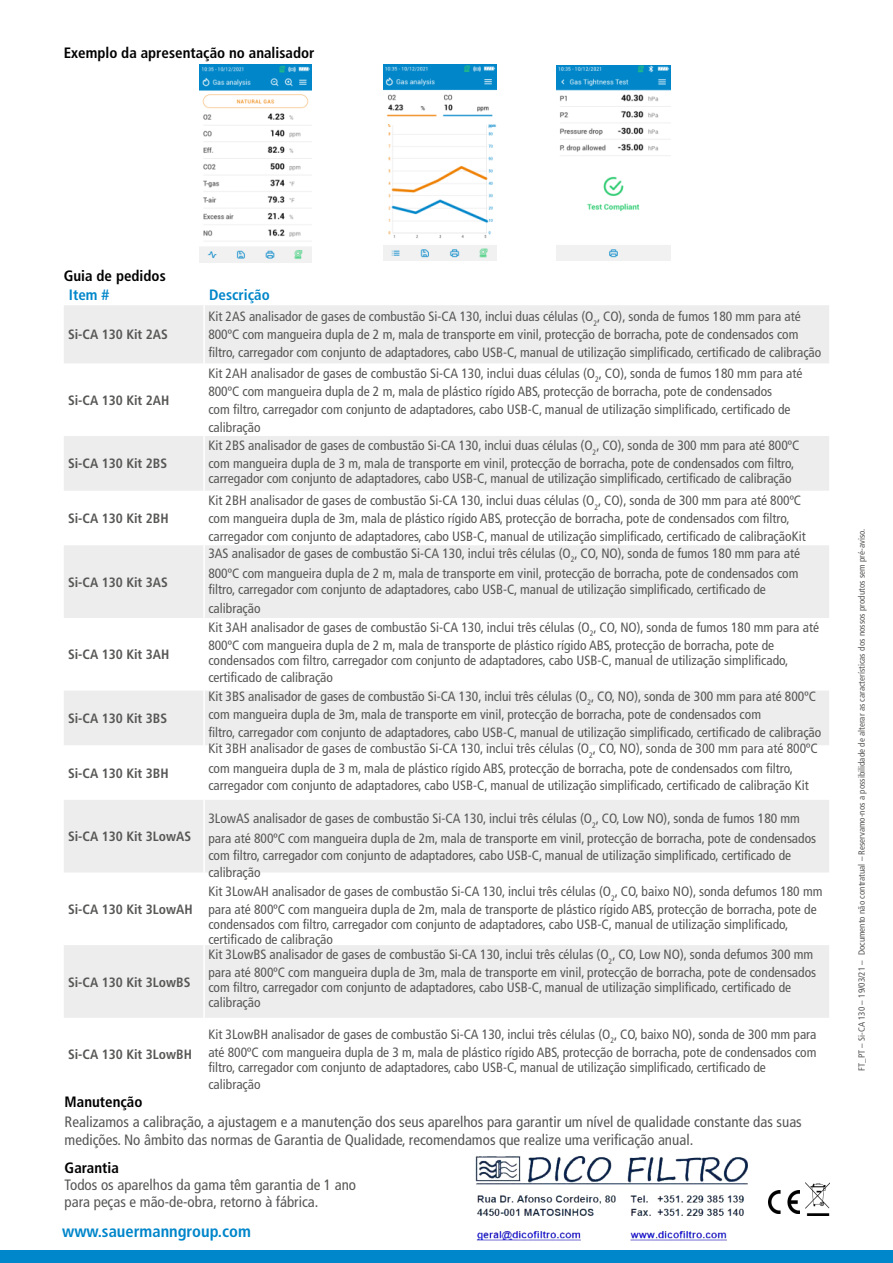
<style>
.page{position:relative;width:893px;height:1263px;background:#fff}
.page>*{position:absolute;margin:0;border:0;box-sizing:border-box;transform-origin:0 0}
.t1{font:700 condensed 16.5px "Frutiger LT Std";color:#0086ca}
.t2{font:condensed 15px/18px "Frutiger LT Std";color:#575756}
.t3{font:700 condensed 15px "Frutiger LT Std";color:#020203}
.t4{font:700 condensed 15px "Frutiger LT Std";color:#000}
.t5{font:700 condensed 15px "Frutiger LT Std";color:#0086ca}
.t6{font:condensed 13.5px/18.1px "Frutiger LT Std";color:#575756}
.t7{font:700 condensed 13.5px "Frutiger LT Std";color:#575756}
.t8{font:condensed 9px "Frutiger LT Std";color:#575756}
</style>
<div class="page">
<img style="left:768px;top:1191px;width:32px;height:22px">
<img style="left:806px;top:1182px;width:24px;height:33px">
<div style="left:0;top:1251px;width:893px;height:12px;background:#0086ca"></div>
<svg style="left:64px;top:305px;width:765px;height:713px;fill:#ededed"></svg>
<hr style="left:203px;top:305px;width:2px;height:58px;background:#fff">
<hr style="left:203px;top:363px;width:2px;height:73px;background:#fff">
<hr style="left:203px;top:436px;width:2px;height:55px;background:#fff">
<hr style="left:203px;top:491px;width:2px;height:54px;background:#fff">
<hr style="left:203px;top:545px;width:2px;height:73px;background:#fff">
<hr style="left:203px;top:618px;width:2px;height:73px;background:#fff">
<hr style="left:203px;top:691px;width:2px;height:54px;background:#fff">
<hr style="left:203px;top:745px;width:2px;height:55px;background:#fff">
<hr style="left:203px;top:800px;width:2px;height:72px;background:#fff">
<hr style="left:203px;top:872px;width:2px;height:73px;background:#fff">
<hr style="left:203px;top:945px;width:2px;height:73px;background:#fff">
<img style="left:557px;top:65px;width:113px;height:195px">
<img style="left:383px;top:65px;width:114px;height:195px">
<img style="left:199px;top:65px;width:112px;height:198px">
<img style="left:476px;top:1156px;width:272px;height:84px">
<p class="t3" style="left:64px;top:44px;width:252px">Exemplo da apresentação no analisador</p>
<p class="t3" style="left:64px;top:266px;width:103px">Guia de pedidos</p>
<p class="t5" style="left:69px;top:286px;width:42px">Item #</p>
<p class="t7" style="left:68px;top:326px;width:101px">Si-CA 130 Kit 2AS</p>
<p class="t7" style="left:68px;top:392px;width:103px">Si-CA 130 Kit 2AH</p>
<p class="t7" style="left:68px;top:456px;width:101px">Si-CA 130 Kit 2BS</p>
<p class="t7" style="left:68px;top:510px;width:102px">Si-CA 130 Kit 2BH</p>
<p class="t7" style="left:68px;top:574px;width:101px">Si-CA 130 Kit 3AS</p>
<p class="t7" style="left:68px;top:647px;width:103px">Si-CA 130 Kit 3AH</p>
<p class="t7" style="left:68px;top:710px;width:101px">Si-CA 130 Kit 3BS</p>
<p class="t7" style="left:68px;top:765px;width:102px">Si-CA 130 Kit 3BH</p>
<p class="t7" style="left:68px;top:828px;width:125px">Si-CA 130 Kit 3LowAS</p>
<p class="t7" style="left:68px;top:901px;width:126px">Si-CA 130 Kit 3LowAH</p>
<p class="t7" style="left:68px;top:974px;width:124px">Si-CA 130 Kit 3LowBS</p>
<p class="t7" style="left:68px;top:1046px;width:125px">Si-CA 130 Kit 3LowBH</p>
<p class="t5" style="left:209px;top:286px;width:62px">Descrição</p>
<p class="t6" style="left:208px;top:307px;width:614px">Kit 2AS analisador de gases de combustão Si-CA 130, inclui duas células (O<sub>2</sub>, CO), sonda de fumos 180 mm para até<br>800ºC com mangueira dupla de 2 m, mala de transporte em vinil, protecção de borracha, pote de condensados com filtro, carregador com conjunto de adaptadores, cabo USB-C, manual de utilização simplificado, certificado de calibração</p>
<p class="t6" style="left:208px;top:364px;width:596px">Kit 2AH analisador de gases de combustão Si-CA 130, inclui duas células (O<sub>2</sub>, CO), sonda de fumos 180 mm para até 800ºC com mangueira dupla de 2 m, mala de plástico rígido ABS, protecção de borracha, pote de condensados<br>com filtro, carregador com conjunto de adaptadores, cabo USB-C, manual de utilização simplificado, certificado de calibração<br>Kit 2BS analisador de gases de combustão Si-CA 130, inclui duas células (O<sub>2</sub>, CO), sonda de 300 mm para até 800ºC com mangueira dupla de 3 m, mala de transporte em vinil, protecção de borracha, pote de condensados com filtro,</p>
<p class="t6" style="left:208px;top:468px;width:594px;line-height:21.8px">carregador com conjunto de adaptadores, cabo USB-C, manual de utilização simplificado, certificado de calibração<br>Kit 2BH analisador de gases de combustão Si-CA 130, inclui duas células (O<sub>2</sub>, CO), sonda de 300 mm para até 800ºC</p>
<p class="t6" style="left:208px;top:510px;width:599px;line-height:17.4px">com mangueira dupla de 3m, mala de plástico rígido ABS, protecção de borracha, pote de condensados com filtro, carregador com conjunto de adaptadores, cabo USB-C, manual de utilização simplificado, certificado de calibraçãoKit<br>3AS analisador de gases de combustão Si-CA 130, inclui três células (O<sub>2</sub>, CO, NO), sonda de fumos 180 mm para até</p>
<p class="t6" style="left:208px;top:565px;width:592px;line-height:16.8px">800ºC com mangueira dupla de 2 m, mala de transporte em vinil, protecção de borracha, pote de condensados com filtro, carregador com conjunto de adaptadores, cabo USB-C, manual de utilização simplificado, certificado de</p>
<p class="t6" style="left:208px;top:600px;width:612px">calibração<br>Kit 3AH analisador de gases de combustão Si-CA 130, inclui três células (O<sub>2</sub>, CO, NO), sonda de fumos 180 mm para até<br>800ºC com mangueira dupla de 2 m, mala de transporte de plástico rígido ABS, protecção de borracha, pote de</p>
<p class="t6" style="left:208px;top:652px;width:582px;line-height:17px">condensados com filtro, carregador com conjunto de adaptadores, cabo USB-C, manual de utilização simplificado, certificado de calibração</p>
<p class="t6" style="left:208px;top:687px;width:614px;line-height:17.5px">Kit 3BS analisador de gases de combustão Si-CA 130, inclui três células (O<sub>2</sub>, CO, NO), sonda de 300 mm para até 800ºC com mangueira dupla de 3m, mala de transporte em vinil, protecção de borracha, pote de condensados com<br>filtro, carregador com conjunto de adaptadores, cabo USB-C, manual de utilização simplificado, certificado de calibração Kit 3BH analisador de gases de combustão Si-CA 130, inclui três células (O<sub>2</sub>, CO, NO), sonda de 300 mm para até 800ºC</p>
<p class="t6" style="left:208px;top:760px;width:602px;line-height:16.8px">com mangueira dupla de 3 m, mala de plástico rígido ABS, protecção de borracha, pote de condensados com filtro, carregador com conjunto de adaptadores, cabo USB-C, manual de utilização simplificado, certificado de calibração Kit</p>
<p class="t6" style="left:208px;top:809px;width:609px;line-height:19.8px">3LowAS analisador de gases de combustão Si-CA 130, inclui três células (O<sub>2</sub>, CO, Low NO), sonda de fumos 180 mm para até 800ºC com mangueira dupla de 2m, mala de transporte em vinil, protecção de borracha, pote de condensados</p>
<p class="t6" style="left:208px;top:847px;width:584px;line-height:16.8px">com filtro, carregador com conjunto de adaptadores, cabo USB-C, manual de utilização simplificado, certificado de calibração</p>
<p class="t6" style="left:208px;top:883px;width:616px">Kit 3LowAH analisador de gases de combustão Si-CA 130, inclui três células (O<sub>2</sub>, CO, baixo NO), sonda defumos 180 mm para até 800ºC com mangueira dupla de 2m, mala de transporte de plástico rígido ABS, protecção de borracha, pote de</p>
<p class="t6" style="left:208px;top:917px;width:606px;line-height:14.9px">condensados com filtro, carregador com conjunto de adaptadores, cabo USB-C, manual de utilização simplificado, certificado de calibração<br>Kit 3LowBS analisador de gases de combustão Si-CA 130, inclui três células (O<sub>2</sub>, CO, Low NO), sonda defumos 300 mm</p>
<p class="t6" style="left:208px;top:965px;width:609px;line-height:14.9px">para até 800ºC com mangueira dupla de 3m, mala de transporte em vinil, protecção de borracha, pote de condensados com filtro, carregador com conjunto de adaptadores, cabo USB-C, manual de utilização simplificado, certificado de calibração</p>
<p class="t6" style="left:208px;top:1025px;width:610px">Kit 3LowBH analisador de gases de combustão Si-CA 130, inclui três células (O<sub>2</sub>, CO, baixo NO), sonda de 300 mm para até 800ºC com mangueira dupla de 3 m, mala de plástico rígido ABS, protecção de borracha, pote de condensados com</p>
<p class="t6" style="left:208px;top:1058px;width:559px;line-height:17px">filtro, carregador com conjunto de adaptadores, cabo USB-C, manual de utilização simplificado, certificado de calibração</p>
<p class="t4" style="left:65px;top:1093px;width:79px">Manutenção</p>
<p class="t2" style="left:65px;top:1113px;width:739px">Realizamos a calibração, a ajustagem e a manutenção dos seus aparelhos para garantir um nível de qualidade constante das suas medições. No âmbito das normas de Garantia de Qualidade, recomendamos que realize uma verificação anual.</p>
<p class="t4" style="left:65px;top:1159px;width:56px">Garantia</p>
<p class="t2" style="left:65px;top:1175px;width:293px">Todos os aparelhos da gama têm garantia de 1 ano para peças e mão-de-obra, retorno à fábrica.</p>
<p class="t1" style="left:62px;top:1221px;width:190px">www.sauermanngroup.com</p>
<p class="t8" style="left:856px;top:1071px;width:543px;rotate:-90deg">FT_PT – Si-CA 130 – 19/03/21 – Documento não contratual – Reservamo-nos a possibilidade de alterar as características dos nossos produtos sem pré-aviso.</p>
</div>
